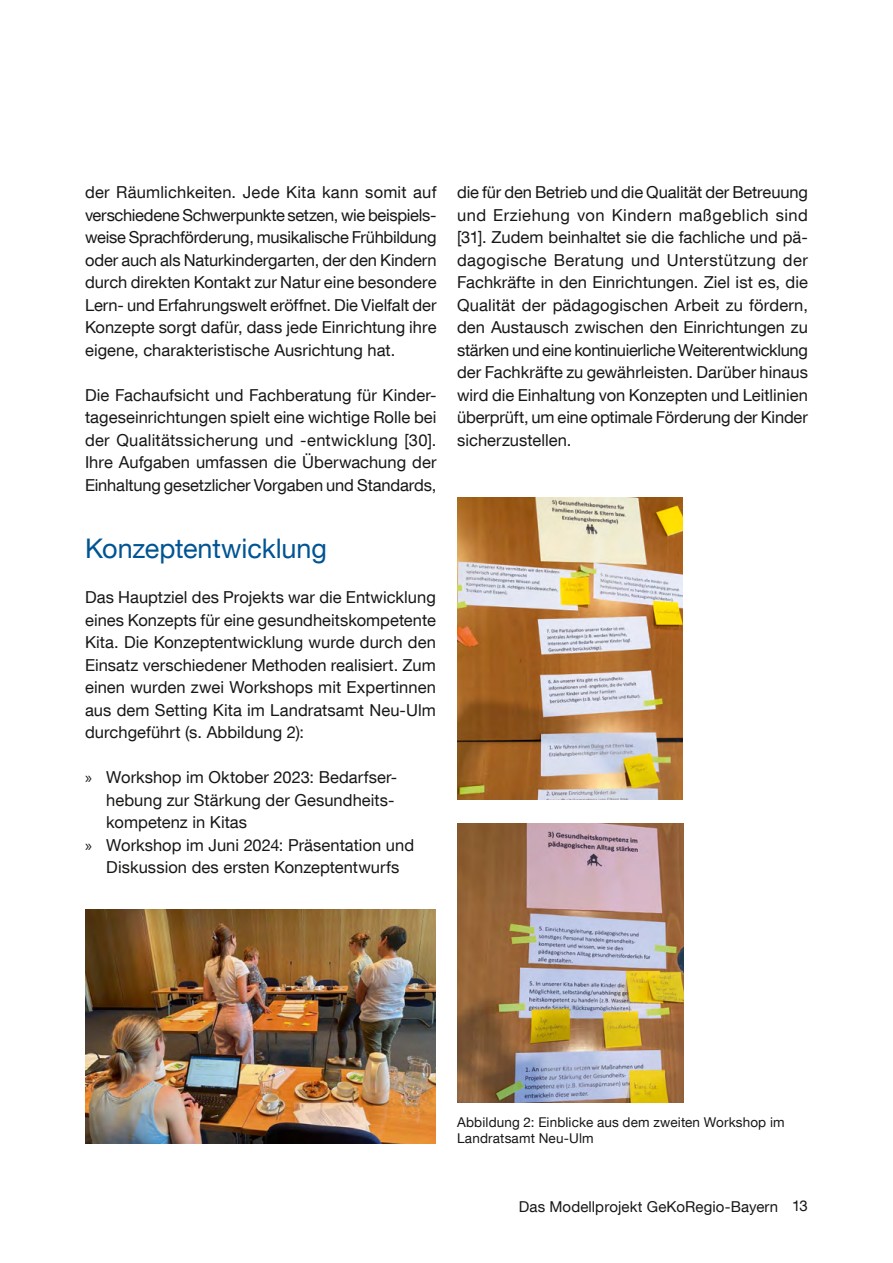
<style>
.page{position:relative;width:893px;height:1263px;background:#fff}
.page>*{position:absolute;margin:0;border:0;box-sizing:border-box;transform-origin:0 0}
.TUM_A4_Headline_2_18pt{font:27px "TUM Neue Helvetica";letter-spacing:-.005em;color:#005493}
.TUM_A4_Fließtext_11pt_mit_Abstand{font:16.5px/22.5px "TUM Neue Helvetica";color:#181716;text-align:justify}
.TUM_A4_Aufzaehlung_11pt{font:16.5px/22.5px "TUM Neue Helvetica";letter-spacing:.005em;color:#181716}
.t1{font:15px "TUM Neue Helvetica";letter-spacing:.005em;color:#181716}
.TUM_A4_Bildunterschrift_9pt{font:13.5px/16.2px "TUM Neue Helvetica";letter-spacing:.01em;color:#181716}
.s1{font-family:"Myriad Pro"}
</style>
<div class="page">
<img style="left:85px;top:910px;width:351px;height:233px">
<img style="left:457px;top:823px;width:227px;height:280px">
<img style="left:457px;top:497px;width:225px;height:302px">
<p class="TUM_A4_Fließtext_11pt_mit_Abstand" style="left:85px;top:181px;width:353px">der Räumlichkeiten. Jede Kita kann somit auf verschiedene Schwerpunkte setzen, wie beispiels&shy;weise Sprachförderung, musikalische Frühbildung oder auch als Naturkindergarten, der den Kindern durch direkten Kontakt zur Natur eine besondere Lern- und Erfahrungswelt eröffnet. Die Vielfalt der Konzepte sorgt dafür, dass jede Einrichtung ihre eigene, charakteristische Ausrichtung hat.</p>
<p class="TUM_A4_Fließtext_11pt_mit_Abstand" style="left:85px;top:383px;width:353px">Die Fachaufsicht und Fachberatung für Kinder&shy;tageseinrichtungen spielt eine wichtige Rolle bei der Qualitätssicherung und -entwicklung [30].<br>Ihre Aufgaben umfassen die Überwachung der Einhaltung gesetzlicher Vorgaben und Standards,</p>
<h2 class="TUM_A4_Headline_2_18pt" style="left:85px;top:532px;width:243px">Konzeptentwicklung</h2>
<p class="TUM_A4_Fließtext_11pt_mit_Abstand" style="left:85px;top:586px;width:352px">Das Hauptziel des Projekts war die Entwicklung eines Konzepts für eine gesundheitskompetente Kita. Die Konzeptentwicklung wurde durch den Einsatz verschiedener Methoden realisiert. Zum einen wurden zwei Workshops mit Expertinnen aus dem Setting Kita im Landratsamt Neu-Ulm durchgeführt (s. Abbildung 2):</p>
<p class="TUM_A4_Aufzaehlung_11pt" style="left:106px;top:766px;width:293px;text-indent:-21px"><span class="s1">»</span> Workshop im Oktober 2023: Bedarfser&shy;hebung zur Stärkung der Gesundheits&shy;kompetenz in Kitas</p>
<p class="TUM_A4_Aufzaehlung_11pt" style="left:85px;top:833px;width:331px;text-align:center"><span class="s1">»</span> Workshop im Juni 2024: Präsentation und<br>Diskussion des ersten Konzeptentwurfs</p>
<p class="TUM_A4_Fließtext_11pt_mit_Abstand" style="left:457px;top:181px;width:352px">die für den Betrieb und die Qualität der Betreuung und Erziehung von Kindern maßgeblich sind [31]. Zudem beinhaltet sie die fachliche und pä&shy;dagogische Beratung und Unterstützung der Fachkräfte in den Einrichtungen. Ziel ist es, die Qualität der pädagogischen Arbeit zu fördern, den Austausch zwischen den Einrichtungen zu stärken und eine kontinuierliche Weiterentwicklung der Fachkräfte zu gewährleisten. Darüber hinaus wird die Einhaltung von Konzepten und Leitlinien überprüft, um eine optimale Förderung der Kinder sicherzustellen.</p>
<p class="TUM_A4_Bildunterschrift_9pt" style="left:457px;top:1113px;width:329px">Abbildung 2: Einblicke aus dem zweiten Workshop im<br>Landratsamt Neu-Ulm</p>
<p class="t1" style="left:519px;top:1197px;width:291px">Das Modellprojekt GeKoRegio-Bayern 13</p>
</div>
